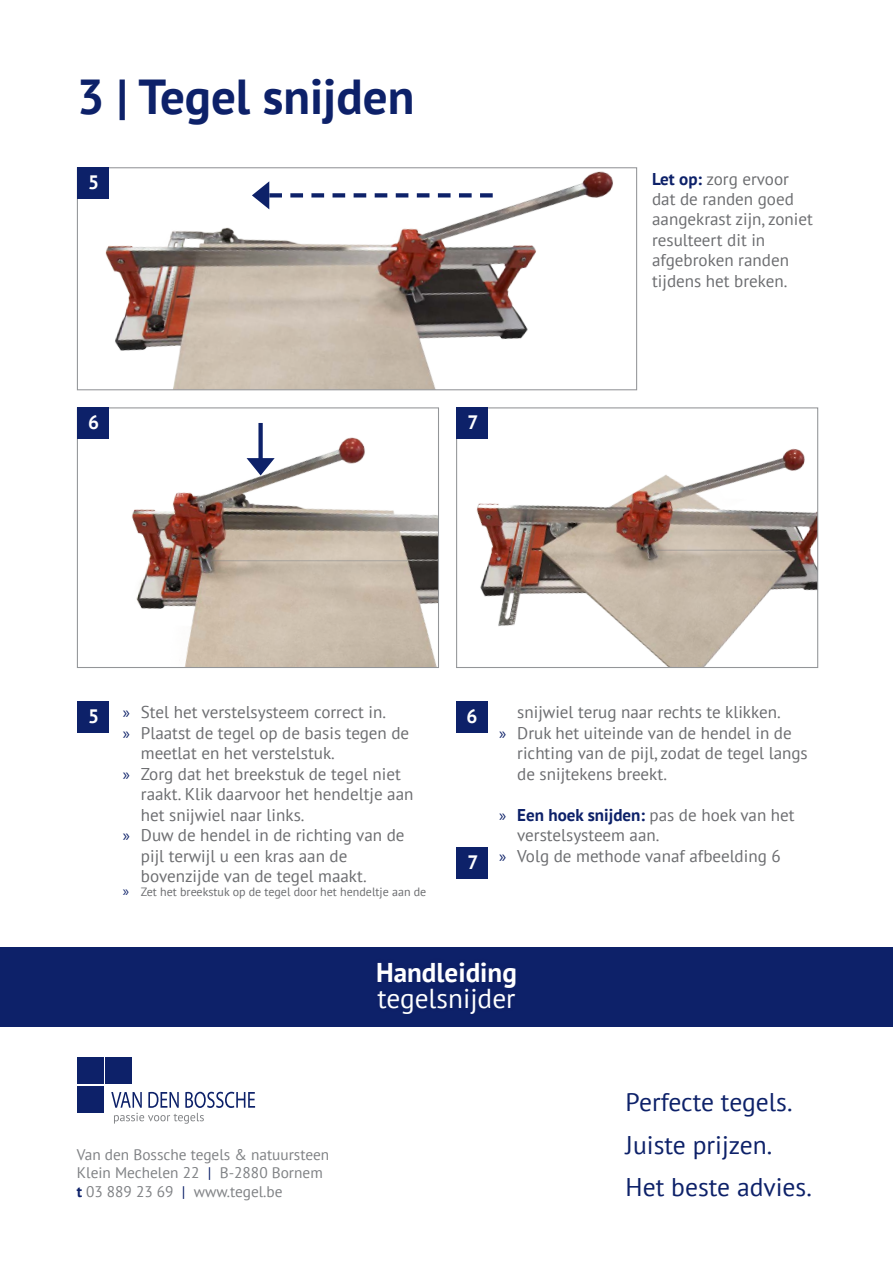
<style>
.page{position:relative;width:893px;height:1263px;background:#fff}
.page>*{position:absolute;margin:0;border:0;box-sizing:border-box;transform-origin:0 0}
.hoofdtitel_new{font:700 49.05px "PT Sans";color:#0d2169}
.titel{font:27.3px "PT Sans";color:#fff}
.titel-2{font:700 27.15px "PT Sans";color:#fff}
.HOOFDTITEL{font:25.5px "PT Sans";color:#0d2169}
.t1{font:700 19.35px "PT Sans";color:#fff}
.opsomming{font:17.1px/20.4px "PT Sans";color:#6c6d70}
.t2{font:15.3px "PT Sans";color:#808285}
.t3{font:12px "PT Sans";color:#6c6d70}
.s1{font-weight:700;color:#0d2169}
.s2{font-family:"Myriad Pro";color:#0d2169}
.s3{font-family:"Myriad Pro";font-size:15px;color:#0d2169}
.s4{color:#0d2169}
</style>
<div class="page">
<img style="left:79px;top:171px;width:534px;height:217px">
<div style="left:77px;top:167px;width:560px;height:223px;border:1px solid #939598"></div>
<img style="left:79px;top:437px;width:358px;height:229px">
<div style="left:77px;top:407px;width:362px;height:261px;border:1px solid #939598"></div>
<img style="left:458px;top:409px;width:358px;height:257px">
<div style="left:456px;top:407px;width:362px;height:261px;border:1px solid #939598"></div>
<div style="left:78px;top:407px;width:31px;height:31px;background:#0d2169"></div>
<div style="left:456px;top:701px;width:31px;height:31px;background:#0d2169"></div>
<div style="left:78px;top:167px;width:31px;height:31px;background:#0d2169"></div>
<div style="left:78px;top:701px;width:31px;height:31px;background:#0d2169"></div>
<div style="left:456px;top:407px;width:31px;height:31px;background:#0d2169"></div>
<div style="left:456px;top:847px;width:31px;height:32px;background:#0d2169"></div>
<div style="left:77px;top:1086px;width:26px;height:27px;background:#0d2169"></div>
<div style="left:77px;top:1058px;width:26px;height:26px;background:#0d2169"></div>
<div style="left:106px;top:1058px;width:26px;height:26px;background:#0d2169"></div>
<svg style="left:111px;top:1092px;width:144px;height:32px"></svg>
<div style="left:0;top:947px;width:893px;height:80px;background:#0d2169"></div>
<svg style="left:252px;top:181px;width:241px;height:28px"></svg>
<svg style="left:247px;top:458px;width:28px;height:17px"></svg>
<div style="left:258px;top:423px;width:5px;height:43px;background:#0d2169"></div>
<hr style="left:211px;top:560px;width:197px;height:1px;background:#808285">
<hr style="left:656px;top:550px;width:128px;height:1px;background:#808285">
<p class="hoofdtitel_new" style="left:77px;top:64px;width:339px">3 | Tegel snijden</p>
<p class="t1" style="left:88px;top:170px;width:12px">5</p>
<p class="t1" style="left:88px;top:410px;width:12px">6</p>
<p class="t1" style="left:467px;top:410px;width:12px">7</p>
<p class="opsomming" style="left:652px;top:168px;width:162px"><span class="s1">Let op:</span> zorg ervoor dat de randen goed aangekrast zijn, zoniet resulteert dit in afgebroken randen tijdens het breken.</p>
<p class="t1" style="left:88px;top:703px;width:12px">5</p>
<p class="opsomming" style="left:123px;top:702px;width:265px"><span class="s2">»</span> Stel het verstelsysteem correct in.</p>
<p class="opsomming" style="left:141px;top:722px;width:270px;text-indent:-18px"><span class="s2">»</span> Plaatst de tegel op de basis tegen de meetlat en het verstelstuk.</p>
<p class="opsomming" style="left:141px;top:763px;width:274px;text-indent:-18px"><span class="s2">»</span> Zorg dat het breekstuk de tegel niet raakt. Klik daarvoor het hendeltje aan het snijwiel naar links.</p>
<p class="opsomming" style="left:141px;top:824px;width:265px;text-indent:-18px"><span class="s2">»</span> Duw de hendel in de richting van de pijl terwijl u een kras aan de bovenzijde van de tegel maakt.</p>
<p class="t3" style="left:123px;top:884px;width:305px"><span class="s3">»</span> Zet het breekstuk op de tegel door het hendeltje aan de</p>
<p class="t1" style="left:467px;top:703px;width:12px">6</p>
<p class="t1" style="left:467px;top:850px;width:12px">7</p>
<p class="opsomming" style="left:517px;top:702px;width:265px">snijwiel terug naar rechts te klikken.</p>
<p class="opsomming" style="left:517px;top:722px;width:292px;text-indent:-18px"><span class="s2">»</span> Druk het uiteinde van de hendel in de richting van de pijl, zodat de tegel langs de snijtekens breekt.</p>
<p class="opsomming" style="left:517px;top:804px;width:279px;text-indent:-18px"><span class="s2">»</span> <span class="s1">Een hoek snijden:</span> pas de hoek van het verstelsysteem aan.</p>
<p class="opsomming" style="left:499px;top:845px;width:283px"><span class="s2">»</span> Volg de methode vanaf afbeelding 6</p>
<p class="titel-2" style="left:376px;top:954px;width:142px">Handleiding</p>
<p class="titel" style="left:377px;top:981px;width:140px">tegelsnijder</p>
<p class="t2" style="left:77px;top:1145px;width:254px">Van den Bossche tegels &amp; natuursteen</p>
<p class="t2" style="left:77px;top:1163px;width:247px">Klein Mechelen 22 <span class="s4">|</span> B-2880 Bornem</p>
<p class="t2" style="left:77px;top:1181px;width:207px"><span class="s1">t</span> 03 889 23 69 <span class="s4">|</span> www.tegel.be</p>
<p class="HOOFDTITEL" style="left:626px;top:1086px;width:168px">Perfecte tegels.</p>
<p class="HOOFDTITEL" style="left:626px;top:1128px;width:148px">Juiste prijzen.</p>
<p class="HOOFDTITEL" style="left:626px;top:1171px;width:188px">Het beste advies.</p>
</div>
